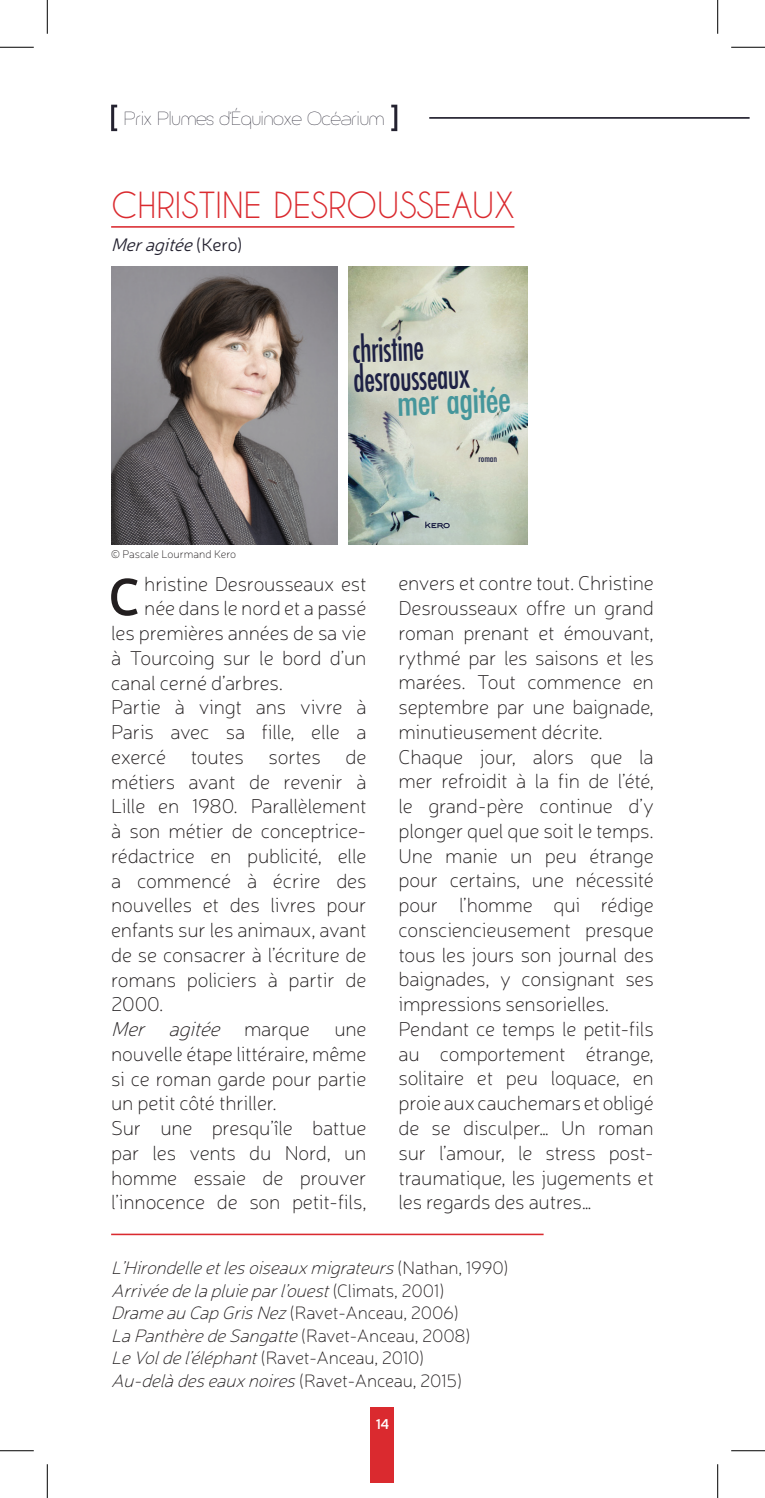
<style>
.page{position:relative;width:765px;height:1498px;background:#fff}
.page>*{position:absolute;margin:0;border:0;box-sizing:border-box;transform-origin:0 0}
.t1{font:600 52.2px "Neris";color:#231f20}
.t2{font:500 condensed 34.88px "Futura";color:#45969b}
.t3{font:500 condensed 34.43px/29.5px "Futura";color:#1e2145;scale:.83 1}
.t4{font:33.75px "Caviar Dreams";color:#da2a2f}
.t5{font:100 20.25px/24.8px "Neris";letter-spacing:-.01em;color:#231f20}
.t6{font:italic 100 20.25px "Neris";color:#231f20}
.t7{font:italic 100 18.22px/22.5px "Neris";color:#231f20}
.t8{font:italic 300 18.22px "Neris";color:#242230}
.t9{font:100 18px "Giorgio";color:#242230}
.t10{font:600 14.17px "Neris";color:#fff}
.t11{font:100 11.25px "Neris";color:#231f20}
.t12{font:500 condensed 9.22px "Futura";letter-spacing:-.005em;color:#1e2145}
.s1{font-style:normal}
</style>
<div class="page">
<div style="left:370px;top:1407px;width:24px;height:75px;background:#da2a2f"></div>
<img style="left:111px;top:267px;width:226px;height:277px">
<img style="left:348px;top:267px;width:179px;height:277px">
<svg style="left:425px;top:522px;width:24px;height:7px"></svg>
<hr style="left:111px;top:226px;width:403px;height:2px;background:#da2a2f">
<hr style="left:111px;top:1233px;width:432px;height:2px;background:#da2a2f">
<svg style="left:111px;top:105px;width:6px;height:26px"></svg>
<hr style="left:429px;top:117px;width:320px;height:2px;background:#242230">
<svg style="left:391px;top:105px;width:6px;height:26px"></svg>
<hr style="left:0;top:47px;width:34px;height:1px;background:#000">
<hr style="left:730px;top:47px;width:34px;height:1px;background:#000">
<hr style="left:0;top:1450px;width:34px;height:1px;background:#000">
<hr style="left:730px;top:1450px;width:34px;height:1px;background:#000">
<hr style="left:47px;top:0;width:1px;height:34px;background:#000">
<hr style="left:47px;top:1464px;width:1px;height:34px;background:#000">
<hr style="left:717px;top:0;width:1px;height:34px;background:#000">
<hr style="left:717px;top:1464px;width:1px;height:34px;background:#000">
<p class="t9" style="left:124px;top:107px;width:262px">Prix Plumes d’Équinoxe Océarium</p>
<h3 class="t4" style="left:111px;top:185px;width:404px">CHRISTINE DESROUSSEAUX</h3>
<p class="t8" style="left:111px;top:233px;width:133px">Meragitée<span class="s1">( K e r o )</span></p>
<h3 class="t3" style="left:352px;top:335px;width:142px;rotate:-2deg">christine desrousseaux</h3>
<h2 class="t2" style="left:396px;top:380px;width:116px;rotate:-2deg">mer agitée</h2>
<p class="t12" style="left:478px;top:453px;width:20px">roman</p>
<p class="t11" style="left:111px;top:547px;width:126px">© Pascale Lourmand Kero</p>
<h1 class="t1" style="left:108px;top:561px;width:34px">C</h1>
<p class="t5" style="left:144px;top:571px;width:223px">hristine Desrousseaux est</p>
<p class="t5" style="left:144px;top:595px;width:223px">née dans le nord et a passé</p>
<p class="t5" style="left:111px;top:620px;width:257px">les premières années de sa vie</p>
<p class="t5" style="left:111px;top:645px;width:257px">à Tourcoing sur le bord d’un</p>
<p class="t5" style="left:111px;top:670px;width:173px">canal cerné d’arbres.</p>
<p class="t5" style="left:111px;top:694px;width:257px">Partie à vingt ans vivre à</p>
<p class="t5" style="left:111px;top:719px;width:257px">Paris avec sa fille, elle a</p>
<p class="t5" style="left:111px;top:744px;width:257px">exercé toutes sortes de</p>
<p class="t5" style="left:111px;top:769px;width:257px">métiers avant de revenir à</p>
<p class="t5" style="left:111px;top:793px;width:257px">Lille en 1980. Parallèlement</p>
<p class="t5" style="left:111px;top:818px;width:257px">à son métier de conceptrice-</p>
<p class="t5" style="left:111px;top:843px;width:257px">rédactrice en publicité, elle</p>
<p class="t5" style="left:111px;top:868px;width:257px">a commencé à écrire des</p>
<p class="t5" style="left:111px;top:892px;width:257px">nouvelles et des livres pour</p>
<p class="t5" style="left:111px;top:917px;width:257px">enfants sur les animaux, avant</p>
<p class="t5" style="left:111px;top:942px;width:257px">de se consacrer à l’écriture de</p>
<p class="t5" style="left:111px;top:966px;width:257px">romans policiers à partir de</p>
<p class="t5" style="left:111px;top:991px;width:54px">2000.</p>
<p class="t6" style="left:111px;top:1017px;width:257px">Mer agitée <span class="s1">m a rq u e u n e</span></p>
<p class="t5" style="left:111px;top:1041px;width:257px">nouvelle étape littéraire, même</p>
<p class="t5" style="left:111px;top:1066px;width:257px">si ce roman garde pour partie</p>
<p class="t5" style="left:111px;top:1090px;width:167px">un petit côté thriller.</p>
<p class="t5" style="left:111px;top:1115px;width:257px">Sur une presqu’île battue</p>
<p class="t5" style="left:111px;top:1140px;width:257px">par les vents du Nord, un</p>
<p class="t5" style="left:111px;top:1165px;width:257px">homme essaie de prouver</p>
<p class="t5" style="left:111px;top:1189px;width:257px">l’innocence de son petit-fils,</p>
<p class="t5" style="left:398px;top:571px;width:257px">envers et contre tout. Christine<br>Desrousseaux offre un grand roman prenant et émouvant, rythmé par les saisons et les marées. Tout commence en septembre par une baignade, minutieusement décrite.<br>Chaque jour, alors que la mer refroidit à la fin de l’été, le grand-père continue d’y plonger quel que soit le temps.<br>Une manie un peu étrange pour certains, une nécessité pour l’homme qui rédige consciencieusement presque tous les jours son journal des baignades, y consignant ses impressions sensorielles.<br>Pendant ce temps le petit-fils au comportement étrange, solitaire et peu loquace, en proie aux cauchemars et obligé de se disculper… Un roman sur l’amour, le stress post&shy;traumatique, les jugements et les regards des autres…</p>
<p class="t7" style="left:111px;top:1256px;width:399px">L’Hirondelleetlesoiseauxmigrateurs<span class="s1">( N a t h a n , 1 9 9 0 )<br></span>Arrivéedelapluieparl’ouest<span class="s1">( C l i m a t s , 2 0 0 1 )<br></span>DrameauCapGrisNez<span class="s1">(Ravet-Anceau, 2006)<br></span>LaPanthèredeSangatte<span class="s1">(Ravet-Anceau, 2008)<br></span>LeVoldel’éléphant<span class="s1">(Ravet-Anceau, 2010)<br></span>Au-delàdeseauxnoires<span class="s1">(Ravet-Anceau, 2015)</span></p>
<p class="t10" style="left:375px;top:1414px;width:15px">14</p>
</div>
